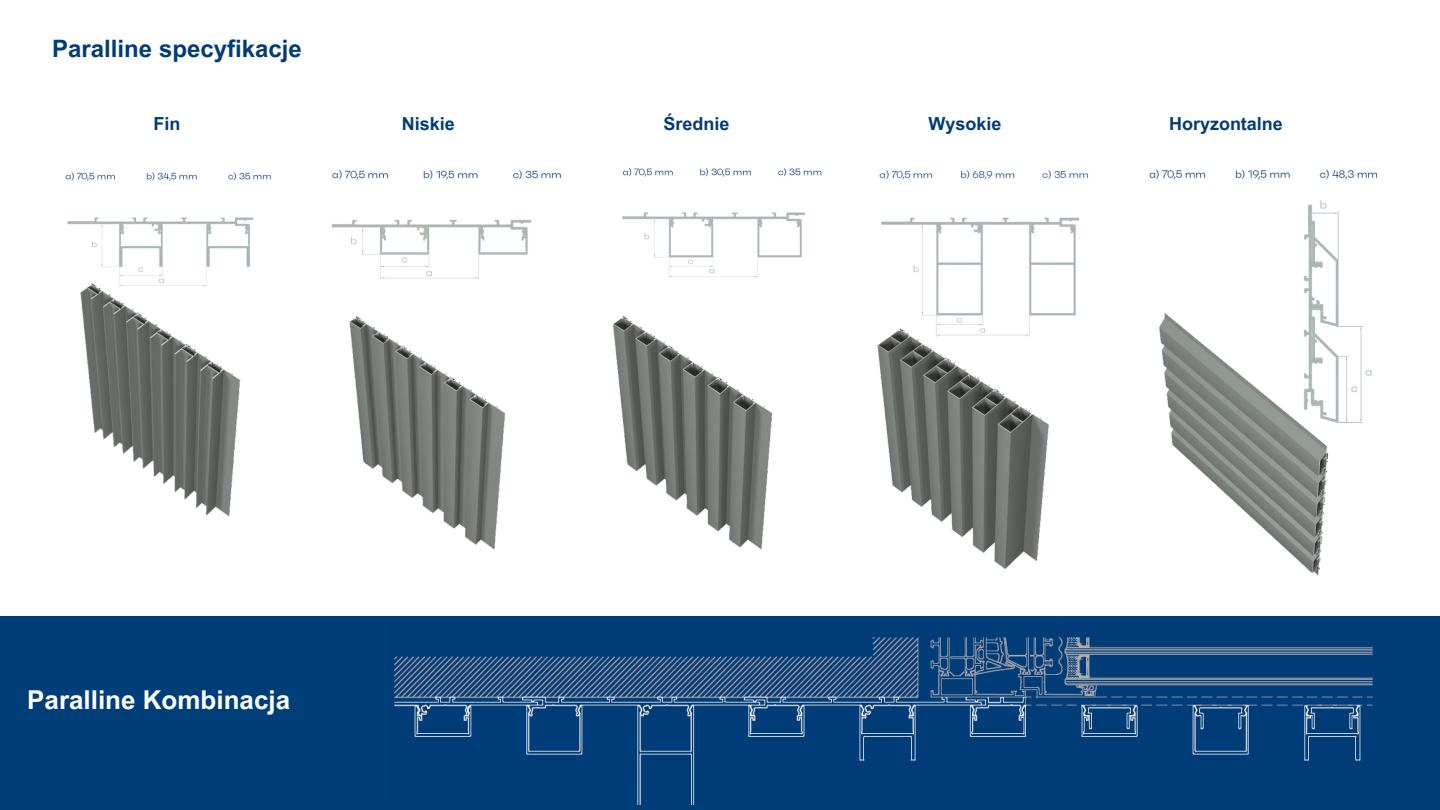
<style>
.page{position:relative;width:1440px;height:810px;background:#fff}
.page>*{position:absolute;margin:0;border:0;box-sizing:border-box;transform-origin:0 0}
.t1{font:700 26px "Arial MT Pro";color:#fff}
.t2{font:700 24px "Arial MT Pro";color:#003c75}
.t3{font:700 18px "Arial MT Pro";color:#003c75}
</style>
<div class="page">
<img style="left:65px;top:172px;width:207px;height:82px">
<img style="left:331px;top:170px;width:231px;height:110px">
<img style="left:622px;top:168px;width:200px;height:110px">
<img style="left:879px;top:170px;width:209px;height:146px">
<img style="left:1149px;top:169px;width:229px;height:11px">
<img style="left:1304px;top:200px;width:68px;height:176px">
<img style="left:80px;top:254px;width:170px;height:263px">
<img style="left:349px;top:316px;width:156px;height:233px">
<img style="left:613px;top:316px;width:160px;height:233px">
<img style="left:877px;top:302px;width:196px;height:267px">
<img style="left:1159px;top:295px;width:210px;height:281px">
<div style="left:0;top:617px;width:1440px;height:193px;background:#003e79"></div>
<img style="left:394px;top:637px;width:979px;height:167px">
<p class="t2" style="left:52px;top:39px;width:251px">Paralline specyfikacje</p>
<p class="t3" style="left:153px;top:117px;width:28px">Fin</p>
<p class="t3" style="left:402px;top:117px;width:54px">Niskie</p>
<p class="t3" style="left:664px;top:117px;width:67px">Średnie</p>
<p class="t3" style="left:928px;top:117px;width:74px">Wysokie</p>
<p class="t3" style="left:1169px;top:117px;width:115px">Horyzontalne</p>
<h1 class="t1" style="left:27px;top:690px;width:264px">Paralline Kombinacja</h1>
</div>
